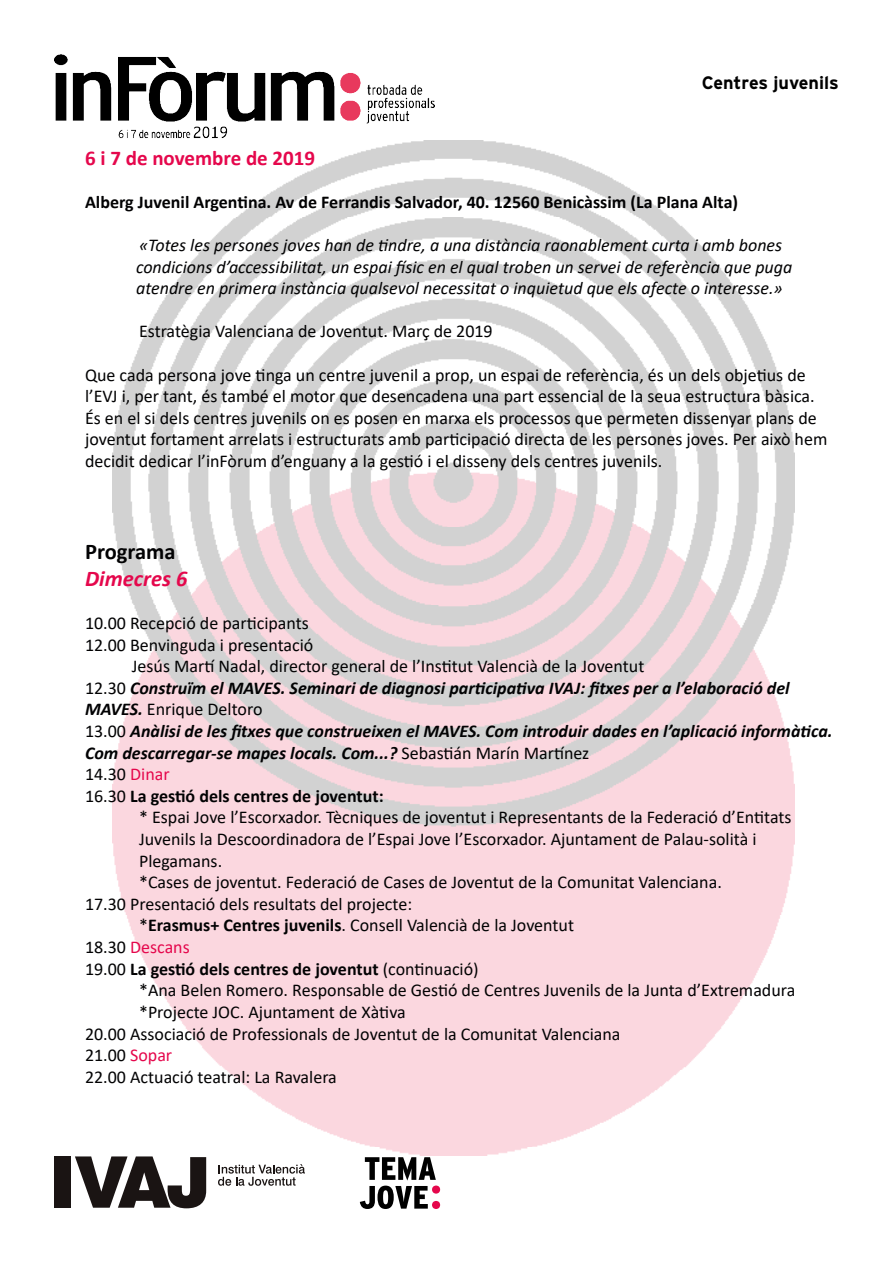
<style>
.page{position:relative;width:893px;height:1263px;background:#fff}
.page>*{position:absolute;margin:0;border:0;box-sizing:border-box;transform-origin:0 0}
.t1{font:italic 700 22.5px "Calibri";color:#e5074c}
.t2{font:700 22.5px "Calibri";color:#020203}
.t3{font:700 21px "Calibri";color:#e5074c}
.t4{font:18px/21.6px "Calibri";color:#020203}
.t5{font:italic 18px/21.6px "Calibri";color:#020203}
.t6{font:italic 700 18px "Calibri";color:#020203}
.t7{font:700 18px "Calibri";color:#020203}
.t8{font:700 18px "Interstate";color:#000}
.t9{font:18px "Calibri";color:#e5074c}
.s1{font-weight:400;font-style:normal}
.s2{font-weight:700;font-style:italic}
.s3{color:#e5074c}
.s4{font-weight:400}
.s5{font-weight:700}
.s6{color:#020203}
</style>
<div class="page">
<img style="left:112px;top:140px;width:682px;height:1015px">
<svg style="left:75px;top:1156px;width:131px;height:52px"></svg>
<div style="left:54px;top:1156px;width:17px;height:52px;background:#1a1413"></div>
<svg style="left:218px;top:1164px;width:87px;height:22px"></svg>
<svg style="left:360px;top:1157px;width:80px;height:52px"></svg>
<img style="left:54px;top:54px;width:381px;height:84px">
<p class="t8" style="left:702px;top:72px;width:139px">Centres juvenils</p>
<p class="t3" style="left:85px;top:143px;width:232px">6 i 7 de novembre de 2019</p>
<p class="t7" style="left:85px;top:189px;width:655px">Alberg Juvenil Argentina. Av de Ferrandis Salvador, 40. 12560 Benicàssim (La Plana Alta)</p>
<p class="t5" style="left:136px;top:233px;width:658px">«Totes les persones joves han de tindre, a una distància raonablement curta i amb bones condicions d’accessibilitat, un espai físic en el qual troben un servei de referència que puga atendre en primera instància qualsevol necessitat o inquietud que els afecte o interesse.»</p>
<p class="t4" style="left:139px;top:320px;width:355px">Estratègia Valenciana de Joventut. Març de 2019</p>
<p class="t4" style="left:85px;top:363px;width:744px">Que cada persona jove tinga un centre juvenil a prop, un espai de referència, és un dels objetius de l’EVJ i, per tant, és també el motor que desencadena una part essencial de la seua estructura bàsica.<br>És en el si dels centres juvenils on es posen en marxa els processos que permeten dissenyar plans de joventut fortament arrelats i estructurats amb participació directa de les persones joves. Per això hem decidit dedicar l’inFòrum d’enguany a la gestió i el disseny dels centres juvenils.</p>
<p class="t2" style="left:85px;top:535px;width:92px">Programa</p>
<p class="t1" style="left:85px;top:562px;width:104px">Dimecres 6</p>
<p class="t4" style="left:85px;top:612px;width:225px">10.00 Recepció de participants</p>
<p class="t4" style="left:85px;top:633px;width:230px">12.00 Benvinguda i presentació</p>
<p class="t4" style="left:132px;top:655px;width:514px">Jesús Martí Nadal, director general de l’Institut Valencià de la Joventut</p>
<p class="t6" style="left:85px;top:675px;width:706px"><span class="s1">12.30</span> Construïm el MAVES. Seminari de diagnosi participativa IVAJ: fitxes per a l’elaboració del</p>
<p class="t4" style="left:85px;top:698px;width:179px"><span class="s2">MAVES.</span> Enrique Deltoro</p>
<p class="t6" style="left:85px;top:718px;width:749px"><span class="s1">13.00</span> Anàlisi de les fitxes que construeixen el MAVES. Com introduir dades en l’aplicació informàtica.</p>
<p class="t6" style="left:85px;top:740px;width:506px">Com descarregar-se mapes locals. Com...? <span class="s1">Sebastián Marín Martínez</span></p>
<p class="t4" style="left:85px;top:763px;width:86px">14.30 <span class="s3">Dinar</span></p>
<p class="t7" style="left:85px;top:783px;width:300px"><span class="s4">16.30</span> La gestió dels centres de joventut:</p>
<p class="t4" style="left:139px;top:806px;width:654px">* Espai Jove l’Escorxador. Tècniques de joventut i Representants de la Federació d’Entitats</p>
<p class="t4" style="left:139px;top:828px;width:619px">Juvenils la Descoordinadora de l’Espai Jove l’Escorxador. Ajuntament de Palau-solità i</p>
<p class="t4" style="left:139px;top:849px;width:85px">Plegamans.</p>
<p class="t4" style="left:139px;top:871px;width:584px">*Cases de joventut. Federació de Cases de Joventut de la Comunitat Valenciana.</p>
<p class="t4" style="left:85px;top:893px;width:329px">17.30 Presentació dels resultats del projecte:</p>
<p class="t4" style="left:139px;top:914px;width:436px">*<span class="s5">Erasmus+ Centres juvenils</span>. Consell Valencià de la Joventut</p>
<p class="t9" style="left:85px;top:935px;width:106px"><span class="s6">18.30</span> Descans</p>
<p class="t7" style="left:85px;top:956px;width:395px"><span class="s4">19.00</span> La gestió dels centres de joventut <span class="s4">(continuació)</span></p>
<p class="t4" style="left:139px;top:979px;width:658px">*Ana Belen Romero. Responsable de Gestió de Centres Juvenils de la Junta d’Extremadura</p>
<p class="t4" style="left:139px;top:1001px;width:268px">*Projecte JOC. Ajuntament de Xàtiva</p>
<p class="t4" style="left:85px;top:1022px;width:537px">20.00 Associació de Professionals de Joventut de la Comunitat Valenciana</p>
<p class="t4" style="left:85px;top:1044px;width:89px">21.00 <span class="s3">Sopar</span></p>
<p class="t4" style="left:85px;top:1065px;width:253px">22.00 Actuació teatral: La Ravalera</p>
</div>
